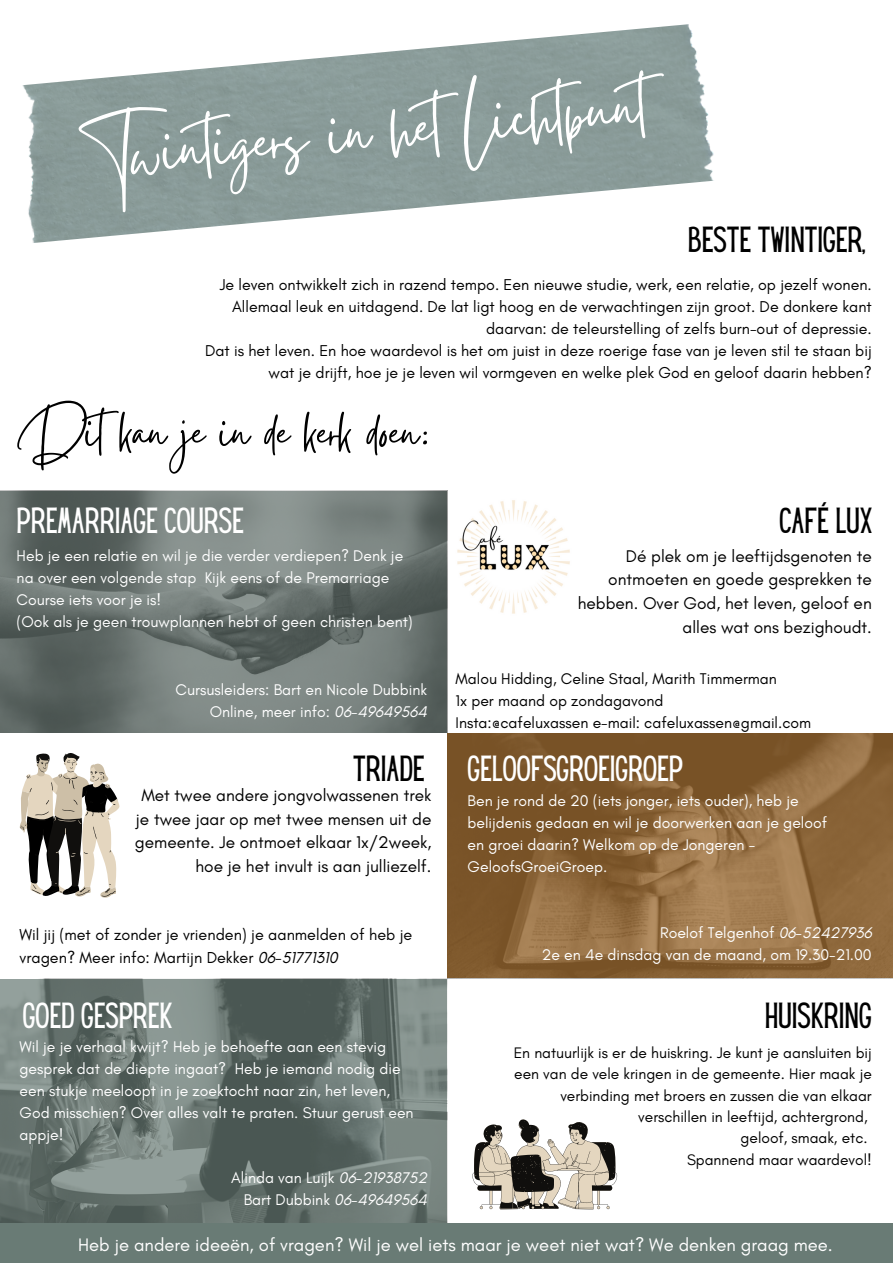
<style>
.page{position:relative;width:893px;height:1263px;background:#fff}
.page>*{position:absolute;margin:0;border:0;box-sizing:border-box;transform-origin:0 0}
.t1{font:80.1px "Gistesy";color:#fff}
.t2{font:57px "Gistesy";color:#000}
.t3{font:31.72px "Hey Gotcha";color:#fff}
.t4{font:31.72px "Hey Gotcha";color:#000}
.t5{font:18.45px "Glacial Indifference";color:#fff}
.t6{font:17.25px/23.6px "Glacial Indifference";color:#000;text-align:right}
.t7{font:16.2px/22.5px "Glacial Indifference";color:#000}
.t8{font:15.98px/22px "Glacial Indifference";color:#000;text-align:right}
.t9{font:15.75px/22px "Glacial Indifference";color:#fff}
.t10{font:15.75px/22px "Glacial Indifference";color:#000}
.t11{font:15.52px/21.4px "Glacial Indifference";color:#000;text-align:right}
.s1{font-style:italic}
</style>
<div class="page">
<img style="left:22px;top:24px;width:692px;height:219px">
<img style="left:447px;top:491px;width:123px;height:132px">
<img style="left:1px;top:491px;width:446px;height:242px">
<svg style="left:20px;top:753px;width:100px;height:145px"></svg>
<img style="left:1px;top:979px;width:446px;height:244px">
<img style="left:447px;top:733px;width:446px;height:245px">
<svg style="left:472px;top:1119px;width:145px;height:91px"></svg>
<div style="left:1px;top:1224px;width:892px;height:39px;background:#697b75"></div>
<h1 class="t1" style="left:73px;top:101px;width:572px;rotate:-5deg">Twintigers in het Lichtpunt</h1>
<h3 class="t4" style="left:688px;top:227px;width:179px">BESTE TWINTIGER,</h3>
<p class="t8" style="left:205px;top:274px;width:668px">Je leven ontwikkelt zich in razend tempo. Een nieuwe studie, werk, een relatie, op jezelf wonen.<br>Allemaal leuk en uitdagend. De lat ligt hoog en de verwachtingen zijn groot. De donkere kant daarvan: de teleurstelling of zelfs burn-out of depressie.<br>Dat is het leven. En hoe waardevol is het om juist in deze roerige fase van je leven stil te staan bij wat je drijft, hoe je je leven wil vormgeven en welke plek God en geloof daarin hebben?</p>
<h2 class="t2" style="left:18px;top:393px;width:414px">Ditkan je in de kerk doen:</h2>
<h3 class="t4" style="left:779px;top:508px;width:93px">CAFÉ LUX</h3>
<p class="t6" style="left:577px;top:544px;width:296px">Dé plek om je leeftijdsgenoten te ontmoeten en goede gesprekken te hebben. Over God, het leven, geloof en alles wat ons bezighoudt.</p>
<p class="t10" style="left:455px;top:667px;width:357px">Malou Hidding, Celine Staal, Marith Timmerman<br>1x per maand op zondagavond<br>Insta:@cafeluxassen e-mail: cafeluxassen@gmail.com</p>
<h3 class="t3" style="left:17px;top:508px;width:227px">PREMARRIAGE COURSE</h3>
<p class="t9" style="left:17px;top:544px;width:398px">Heb je een relatie en wil je die verder verdiepen? Denk je na over een volgende stap Kijk eens of de Premarriage Course iets voor je is!<br>(Ook als je geen trouwplannen hebt of geen christen bent)</p>
<p class="t9" style="left:176px;top:678px;width:253px;text-align:right">Cursusleiders: Bart en Nicole Dubbink<br>Online, meer info: <span class="s1">06-49649564</span></p>
<h3 class="t4" style="left:353px;top:755px;width:71px">TRIADE</h3>
<p class="t6" style="left:135px;top:783px;width:298px">Met twee andere jongvolwassenen trek je twee jaar op met twee mensen uit de gemeente. Je ontmoet elkaar 1x/2week, hoe je het invult is aan julliezelf.</p>
<h3 class="t3" style="left:467px;top:755px;width:215px">GELOOFSGROEIGROEP</h3>
<p class="t9" style="left:467px;top:789px;width:361px">Ben je rond de 20 (iets jonger, iets ouder), heb je belijdenis gedaan en wil je doorwerken aan je geloof en groei daarin? Welkom op de Jongeren - GeloofsGroeiGroep.</p>
<p class="t7" style="left:20px;top:923px;width:394px">Wil jij (met of zonder je vrienden) je aanmelden of heb je vragen? Meer info: Martijn Dekker <span class="s1">06-51771310</span></p>
<h3 class="t3" style="left:23px;top:1002px;width:150px">GOED GESPREK</h3>
<p class="t9" style="left:20px;top:1035px;width:395px">Wil je je verhaal kwijt? Heb je behoefte aan een stevig gesprek dat de diepte ingaat? Heb je iemand nodig die een stukje meeloopt in je zoektocht naar zin, het leven, God misschien? Over alles valt te praten. Stuur gerust een appje!</p>
<p class="t9" style="left:231px;top:1166px;width:197px;text-align:right">Alinda van Luijk <span class="s1">06-21938752<br></span>Bart Dubbink <span class="s1">06-49649564</span></p>
<p class="t9" style="left:542px;top:921px;width:331px;text-align:right">Roelof Telgenhof <span class="s1">06-52427936<br></span>2e en 4e dinsdag van de maand, om 19.30-21.00</p>
<h3 class="t4" style="left:764px;top:1002px;width:107px">HUISKRING</h3>
<p class="t11" style="left:514px;top:1041px;width:359px">En natuurlijk is er de huiskring. Je kunt je aansluiten bij een van de vele kringen in de gemeente. Hier maak je verbinding met broers en zussen die van elkaar verschillen in leeftijd, achtergrond,<br>geloof, smaak, etc.<br>Spannend maar waardevol!</p>
<p class="t5" style="left:78px;top:1233px;width:756px">Heb je andere ideeën, of vragen? Wil je wel iets maar je weet niet wat? We denken graag mee.</p>
</div>
